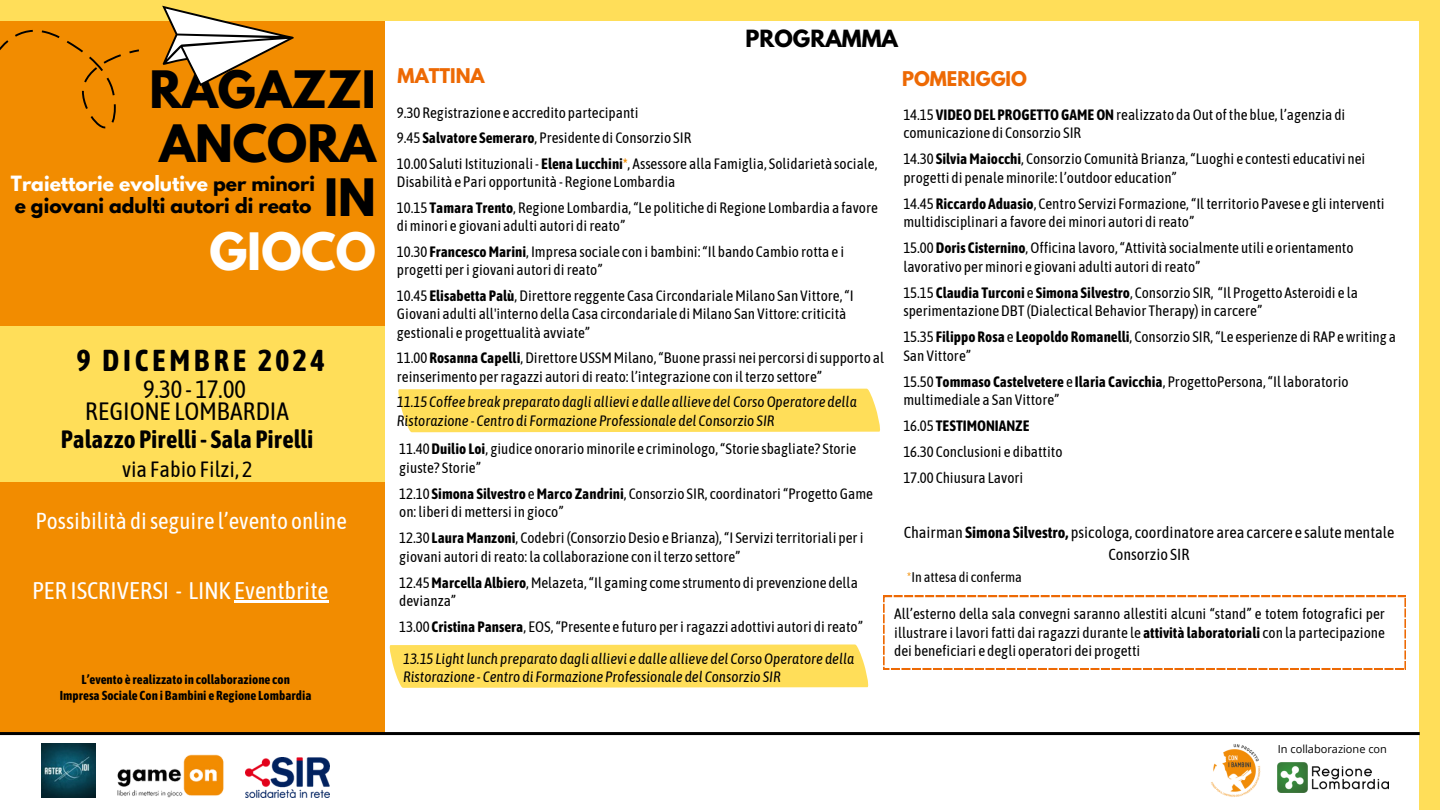
<style>
.page{position:relative;width:1440px;height:810px;background:#fff}
.page>*{position:absolute;margin:0;border:0;box-sizing:border-box;transform-origin:0 0}
.t1{font:700 45.7px/53.9px "League Spartan";color:#000;text-align:right}
.t2{font:700 30.2px "Asap Condensed";letter-spacing:.12em;color:#000}
.t3{font:700 25px/27.8px "Asap Condensed";color:#000;text-align:center}
.t4{font:25px "Asap Condensed";color:#000}
.t5{font:24px "Asap Condensed";color:#fff}
.t6{font:23px "Asap Condensed";color:#fff}
.t7{font:22px "Asap Condensed";color:#000}
.t8{font:700 21px "League Spartan";color:#000}
.t9{font:700 18.6px/22.1px "League Spartan";color:#000}
.t10{font:700 18px "League Spartan";color:#ed6904}
.t11{font:16px/21.8px "Asap Condensed";color:#000;text-align:center}
.t12{font:15px/18.5px "Asap Condensed";color:#000}
.t13{font:italic 15px/18.5px "Asap Condensed";color:#000}
.t14{font:700 15px "Asap Condensed";color:#000}
.t15{font:14px "Asap Condensed";color:#000}
.t16{font:700 13px "Asap Condensed";color:#000}
.t17{font:11px "Open Sans";color:#000}
.s1{color:#fff}
.s2{font-weight:400}
.s3{font-weight:700}
.s4{font-weight:700;color:#f28c00}
.s5{color:#f28c00}
</style>
<div class="page">
<div style="left:0;top:19px;width:385px;height:715px;background:#f28c00"></div>
<div style="left:0;top:326px;width:384px;height:156px;background:#ffde59"></div>
<div style="left:1420px;top:0;width:20px;height:810px;background:#ffde59"></div>
<img style="left:41px;top:743px;width:54px;height:54px">
<div style="left:0;top:0;width:1440px;height:21px;background:#ffde59"></div>
<svg style="left:0;top:6px;width:294px;height:123px"></svg>
<img style="left:246px;top:758px;width:84px;height:39px">
<img style="left:117px;top:754px;width:107px;height:43px">
<img style="left:1211px;top:744px;width:50px;height:53px">
<hr style="left:0;top:732px;width:1420px;height:3px;background:#000">
<img style="left:1278px;top:762px;width:111px;height:31px">
<div style="left:398px;top:389px;width:482px;height:43px;background:#ffde59"></div>
<div style="left:390px;top:644px;width:478px;height:44px;background:#ffde59"></div>
<svg style="left:883px;top:596px;width:523px;height:73px"></svg>
<hr style="left:234px;top:601px;width:94px;height:2px;background:#fff">
<p class="t1" style="left:149px;top:69px;width:228px">RAGAZZI<br>ANCORA<br>IN<br><span class="s1">GIOCO</span></p>
<h5 class="t9" style="left:11px;top:175px;width:306px"><span class="s1">Traiettorie evolutive</span> per minori e giovani adulti autori di reato</h5>
<h4 class="t2" style="left:77px;top:342px;width:249px">9 DICEMBRE 2024</h4>
<h5 class="t4" style="left:143px;top:374px;width:104px">9.30 - 17.00</h5>
<p class="t3" style="left:61px;top:397px;width:254px"><span class="s2">REGIONE LOMBARDIA<br></span>Palazzo Pirelli - Sala Pirelli</p>
<p class="t7" style="left:122px;top:457px;width:132px">via Fabio Filzi, 2</p>
<p class="t6" style="left:36px;top:507px;width:312px">Possibilità diseguire l’evento online</p>
<p class="t5" style="left:32px;top:577px;width:298px">PER ISCRIVERSI - LINK Eventbrite</p>
<p class="t16" style="left:81px;top:672px;width:210px">L’evento è realizzato in collaborazione con</p>
<p class="t16" style="left:60px;top:688px;width:254px">Impresa Sociale Con i Bambini e Regione Lombardia</p>
<h3 class="t8" style="left:746px;top:29px;width:154px">PROGRAMMA</h3>
<p class="t10" style="left:398px;top:67px;width:89px">MATTINA</p>
<p class="t10" style="left:902px;top:69px;width:126px">POMERIGGIO</p>
<h1 class="t12" style="left:397px;top:103px;width:243px">9.30 Registrazione e accredito partecipanti</h1>
<h6 class="t12" style="left:397px;top:129px;width:296px">9.45 <span class="s3">Salvatore Semeraro</span>, Presidente di Consorzio SIR</h6>
<h2 class="t12" style="left:397px;top:154px;width:482px">10.00 Saluti Istituzionali - <span class="s3">Elena Lucchini</span><span class="s4">*</span>, Assessore alla Famiglia, Solidarietà sociale,<br>Disabilità e Pari opportunità - Regione Lombardia</h2>
<h3 class="t12" style="left:397px;top:198px;width:483px">10.15 <span class="s3">Tamara Trento</span>, Regione Lombardia,“Le politiche di Regione Lombardia a favore diminori e giovani adulti autori direato”</h3>
<h3 class="t12" style="left:397px;top:242px;width:449px">10.30 <span class="s3">FrancescoMarini</span>, Impresa sociale con i bambini:“Il bando Cambio rotta e i progetti peri giovani autori direato”</h3>
<h3 class="t12" style="left:397px;top:286px;width:458px">10.45 <span class="s3">Elisabetta Palù</span>,Direttore reggente Casa CircondarialeMilano San Vittore,“I<br>Giovani adulti all'interno della Casa circondariale diMilano San Vittore: criticità gestionali e progettualità avviate”</h3>
<p class="t12" style="left:397px;top:349px;width:489px">11.00 <span class="s3">Rosanna Capelli</span>,DirettoreUSSMMilano,“Buone prassi nei percorsi disupporto al reinserimento perragazzi autori direato: l’integrazione con ilterzo settore”</p>
<p class="t13" style="left:397px;top:393px;width:461px">11.15 Coffee break preparato dagli allievi e dalle allieve del CorsoOperatore della<br>Ristorazione - Centro di Formazione Professionale del Consorzio SIR</p>
<p class="t12" style="left:399px;top:439px;width:459px">11.40<span class="s3">Duilio Loi</span>, giudice onorariominorile e criminologo,“Storie sbagliate? Storie giuste? Storie”</p>
<p class="t12" style="left:399px;top:484px;width:475px">12.10 <span class="s3">Simona Silvestro</span> e<span class="s3">Marco Zandrini</span>, Consorzio SIR, coordinatori“ProgettoGame on: liberi dimettersi in gioco”</p>
<p class="t12" style="left:399px;top:528px;width:466px">12.30 <span class="s3">LauraManzoni</span>, Codebri (ConsorzioDesio e Brianza),“I Serviziterritoriali peri giovani autori direato: la collaborazione con ilterzo settore”</p>
<p class="t12" style="left:399px;top:573px;width:460px">12.45<span class="s3">Marcella Albiero</span>,Melazeta,“Il gaming come strumento di prevenzione della devianza”</p>
<p class="t12" style="left:399px;top:617px;width:465px">13.00 <span class="s3">Cristina Pansera</span>, EOS,“Presente e futuro periragazzi adottivi autori direato”</p>
<p class="t13" style="left:403px;top:649px;width:453px;line-height:18.8px">13.15 Lightlunch preparato dagli allievi e dalle allieve del CorsoOperatore della<br>Ristorazione - Centro di Formazione Professionale del Consorzio SIR</p>
<p class="t12" style="left:903px;top:105px;width:444px">14.15 <span class="s3">VIDEODEL PROGETTOGAMEON</span>realizzato daOut ofthe blue, l’agenzia di comunicazione di Consorzio SIR</p>
<p class="t12" style="left:903px;top:150px;width:464px">14.30 <span class="s3">SilviaMaiocchi</span>, Consorzio Comunità Brianza,“Luoghi e contesti educativi nei progetti di penaleminorile: l’outdoor education”</p>
<p class="t12" style="left:903px;top:194px;width:483px">14.45 <span class="s3">Riccardo Aduasio</span>, Centro Servizi Formazione,“Ilterritorio Pavese e gli interventi multidisciplinari a favore deiminori autori direato”</p>
<p class="t12" style="left:903px;top:239px;width:452px">15.00<span class="s3">Doris Cisternino</span>,Officina lavoro,“Attività socialmente utili e orientamento lavorativo perminori e giovani adulti autori direato”</p>
<p class="t12" style="left:903px;top:283px;width:456px">15.15 <span class="s3">Claudia Turconi</span> e <span class="s3">Simona Silvestro</span>, Consorzio SIR, “Il Progetto Asteroidi e la sperimentazioneDBT (Dialectical Behavior Therapy) in carcere”</p>
<p class="t12" style="left:903px;top:328px;width:494px">15.35 <span class="s3">Filippo Rosa</span> e <span class="s3">Leopoldo Romanelli</span>, Consorzio SIR,“Le esperienze di RAP ewriting a<br>San Vittore”</p>
<p class="t12" style="left:903px;top:372px;width:447px">15.50 <span class="s3">Tommaso Castelvetere</span> e <span class="s3">Ilaria Cavicchia</span>, ProgettoPersona,“Il laboratorio multimediale a San Vittore”</p>
<p class="t14" style="left:903px;top:417px;width:128px"><span class="s2">16.05</span> TESTIMONIANZE</p>
<p class="t12" style="left:903px;top:443px;width:161px">16.30 Conclusioni e dibattito</p>
<p class="t12" style="left:903px;top:469px;width:122px">17.00 Chiusura Lavori</p>
<p class="t11" style="left:904px;top:521px;width:492px">Chairman <span class="s3">Simona Silvestro,</span> psicologa, coordinatore area carcere e salutementale<br>Consorzio SIR</p>
<p class="t15" style="left:907px;top:569px;width:116px"><span class="s5">*</span>In attesa di conferma</p>
<p class="t12" style="left:894px;top:604px;width:492px;line-height:18.8px;text-align:justify">All’esterno della sala convegni saranno allestiti alcuni “stand” e totem fotografici per illustrare i lavori fatti dairagazzi durante le <span class="s3">attività laboratoriali</span> con la partecipazione dei beneficiari e degli operatori dei progetti</p>
<p class="t17" style="left:1278px;top:742px;width:111px">In collaborazione con</p>
</div>
